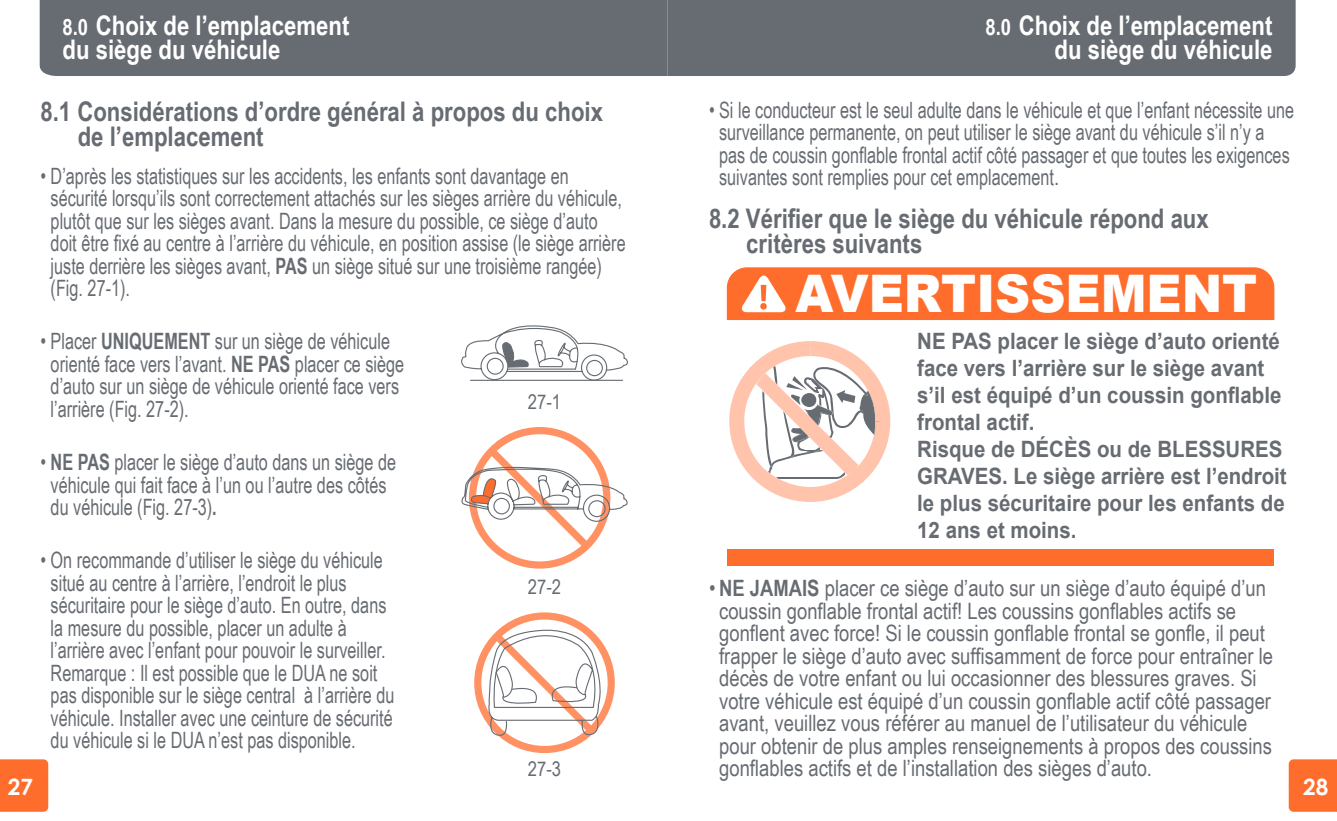
<style>
.page{position:relative;width:1337px;height:821px;background:#fff}
.page>*{position:absolute;margin:0;border:0;box-sizing:border-box;transform-origin:0 0}
.t1{font:900 51.75px "Arial";color:#fff;scale:.94 1}
.t2{font:700 27px/24.8px "Arial Narrow";color:#676c72}
.t3{font:700 27px/24.8px "Arial Narrow";color:#fff}
.t4{font:22.5px/22.5px "Arial Narrow";color:#676c72;scale:.88 1}
.t5{font:22.5px/22.5px "Arial Narrow";color:#676c72}
.t6{font:700 22.5px/27px "Arial";color:#676c72;scale:.91 1}
.t7{font:700 22.5px "Century Gothic";color:#fff}
.t8{font:20.25px "Arial Narrow";color:#676c72}
.s1{font-size:22.5px}
.s2{font-weight:700}
</style>
<div class="page">
<div style="left:667px;top:0;width:628px;height:76px;background:#676c72"></div>
<div style="left:40px;top:0;width:627px;height:76px;background:#676c72"></div>
<div style="left:0;top:759px;width:48px;height:52px;background:#ff6d2d"></div>
<div style="left:1288px;top:759px;width:48px;height:52px;background:#ff6d2d"></div>
<svg style="left:461px;top:325px;width:167px;height:56px"></svg>
<svg style="left:461px;top:427px;width:167px;height:141px"></svg>
<svg style="left:474px;top:612px;width:141px;height:140px"></svg>
<svg style="left:729px;top:341px;width:161px;height:160px"></svg>
<div style="left:727px;top:549px;width:547px;height:16px;background:#ff6d2d"></div>
<div style="left:727px;top:267px;width:547px;height:53px;background:#ff6d2d"></div>
<p class="t3" style="left:63px;top:11px;width:288px"><span class="s1">8.0</span> Choix de l’emplacement du siège du véhicule</p>
<p class="t3" style="left:985px;top:11px;width:288px;text-align:right"><span class="s1">8.0</span> Choix de l’emplacement du siège du véhicule</p>
<p class="t2" style="left:78px;top:98px;width:527px;text-indent:-37px">8.1 Considérations d’ordre général à propos du choix de l’emplacement</p>
<p class="t4" style="left:51px;top:163px;width:655px;text-indent:-10px">• D’après les statistiques sur les accidents, les enfants sont davantage en sécurité lorsqu’ils sont correctement attachés sur les sièges arrière du véhicule, plutôt que sur les sièges avant. Dans la mesure du possible, ce siège d’auto doit être fixé au centre à l’arrière du véhicule, en position assise (le siège arrière juste derrière les sièges avant, <span class="s2">PAS</span> un siège situé sur une troisième rangée) (Fig. 27-1).</p>
<p class="t4" style="left:51px;top:329px;width:403px;text-indent:-10px">• Placer <span class="s2">UNIQUEMENT</span> sur un siège de véhicule orienté face vers l’avant. <span class="s2">NE PAS</span> placer ce siège d’auto sur un siège de véhicule orienté face vers l’arrière (Fig. 27-2).</p>
<p class="t4" style="left:51px;top:450px;width:394px;text-indent:-10px">• <span class="s2">NE PAS</span> placer le siège d’auto dans un siège de véhicule qui fait face à l’un ou l’autre des côtés du véhicule (Fig. 27-3)<span class="s2">.</span></p>
<p class="t4" style="left:51px;top:548px;width:392px;text-indent:-10px">• On recommande d’utiliser le siège du véhicule situé au centre à l’arrière, l’endroit le plus sécuritaire pour le siège d’auto. En outre, dans la mesure du possible, placer un adulte à l’arrière avec l’enfant pour pouvoir le surveiller.<br>Remarque : Il est possible que le DUA ne soit pas disponible sur le siège central à l’arrière du véhicule. Installer avec une ceinture de sécurité du véhicule si le DUA n’est pas disponible.</p>
<p class="t4" style="left:719px;top:98px;width:655px;text-indent:-10px">• Si le conducteur est le seul adulte dans le véhicule et que l’enfant nécessite une surveillance permanente, on peut utiliser le siège avant du véhicule s’il n’y a pas de coussin gonflable frontal actif côté passager et que toutes les exigences suivantes sont remplies pour cet emplacement.</p>
<p class="t2" style="left:746px;top:205px;width:464px;text-indent:-37px">8.2 Vérifier que le siège du véhicule répond aux critères suivants</p>
<h1 class="t1" style="left:795px;top:256px;width:493px">AVERTISSEMENT</h1>
<p class="t6" style="left:917px;top:327px;width:407px">NE PAS placer le siège d’auto orienté face vers l’arrière sur le siège avant s’il est équipé d’un coussin gonflable frontal actif.<br>Risque de DÉCÈS ou de BLESSURES<br>GRAVES. Le siège arrière est l’endroit le plus sécuritaire pour les enfants de<br>12 ans et moins.</p>
<p class="t8" style="left:528px;top:386px;width:35px">27-1</p>
<p class="t8" style="left:528px;top:571px;width:35px">27-2</p>
<p class="t5" style="left:719px;top:575px;width:555px;text-indent:-10px">• <span class="s2">NE JAMAIS</span> placer ce siège d’auto sur un siège d’auto équipé d’un coussin gonflable frontal actif! Les coussins gonflables actifs se gonflent avec force! Si le coussin gonflable frontal se gonfle, il peut frapper le siège d’auto avec suffisamment de force pour entraîner le décès de votre enfant ou lui occasionner des blessures graves. Si votre véhicule est équipé d’un coussin gonflable actif côté passager avant, veuillez vous référer au manuel de l’utilisateur du véhicule pour obtenir de plus amples renseignements à propos des coussins gonflables actifs et de l’installation des sièges d’auto.</p>
<p class="t8" style="left:528px;top:753px;width:35px">27-3</p>
<p class="t7" style="left:8px;top:772px;width:27px">27</p>
<p class="t7" style="left:1303px;top:772px;width:27px">28</p>
</div>
